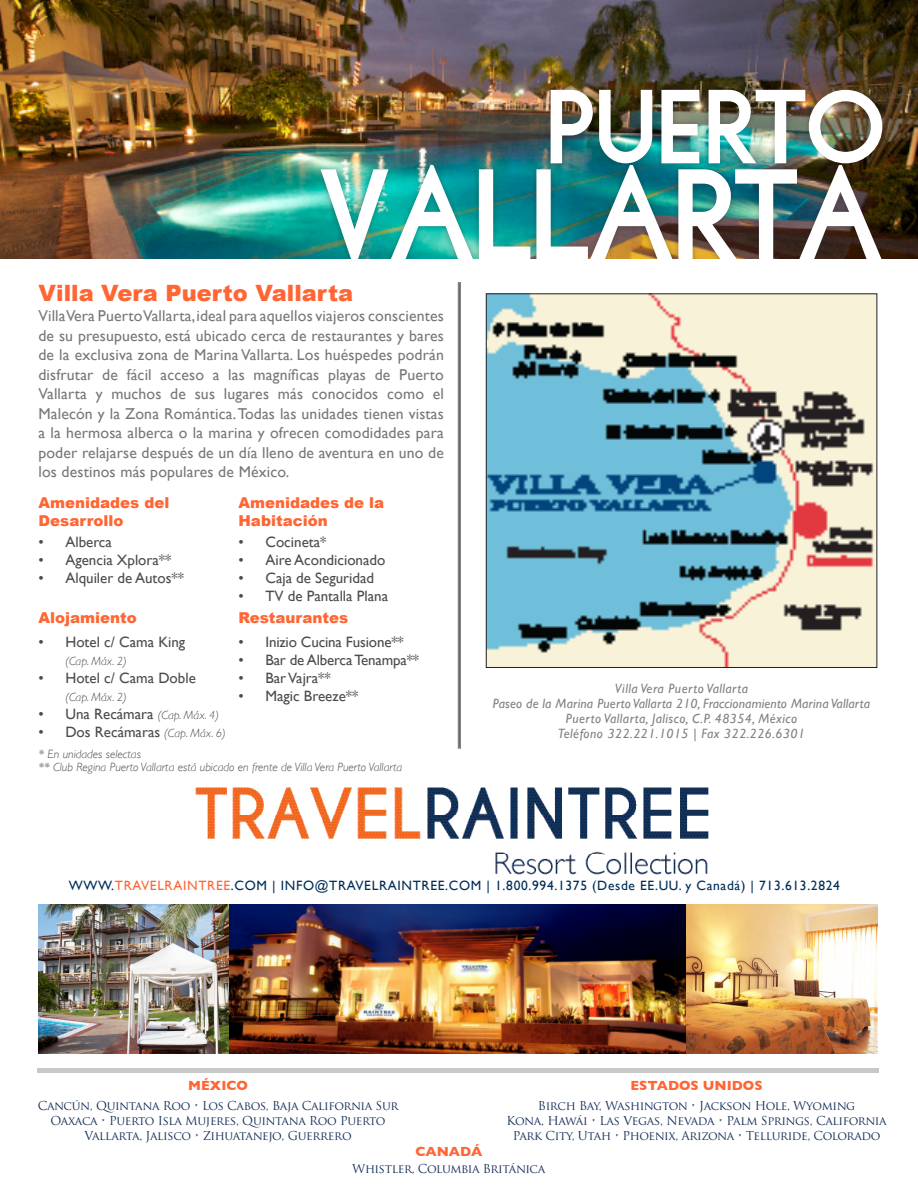
<style>
.page{position:relative;width:918px;height:1188px;background:#fff}
.page>*{position:absolute;margin:0;border:0;box-sizing:border-box;transform-origin:0 0}
.t1{font:700 91.5px "Libby";letter-spacing:-.09em;color:#fff}
.t2{font:700 73.5px "Libby";letter-spacing:-.07em;color:#fff}
.t3{font:900 22.5px "Arial";color:#f63}
.t4{font:15.75px/19.5px "Gill Sans";letter-spacing:.01em;color:#76787b;text-align:justify}
.t5{font:15px "Gill Sans";color:#4b4c4d}
.t6{font:900 15px "Arial";color:#f63}
.t7{font:italic 13.5px/15px "Gill Sans";letter-spacing:.01em;color:#808285;text-align:center}
.t8{font:13.5px "Gill Sans";letter-spacing:.05em;color:#002e59}
.t9{font:italic 13.5px "Gill Sans";letter-spacing:.035em;color:#808285}
.t10{font:700 13.5px "Gill Sans";color:#f63}
.t11{font:12px/15px "Trajan Pro";letter-spacing:-.03em;color:#162f57;text-align:center}
.t12{font:italic 300 12px "Gill Sans";color:#4b4c4d}
.s1{font-weight:300;font-style:italic;font-size:12px}
.s2{color:#f63}
</style>
<div class="page">
<hr style="left:37px;top:1068px;width:841px;height:4px;background:#c7c8ca">
<div style="left:458px;top:282px;width:3px;height:467px;background:#002855;border:2px solid #808285"></div>
<img style="left:195px;top:787px;width:514px;height:87px">
<img style="left:0;top:0;width:918px;height:259px">
<div style="left:315px;top:84px;width:573px;height:183px;background:#231f20;opacity:.36"></div>
<img style="left:488px;top:296px;width:387px;height:370px">
<div style="left:486px;top:294px;width:391px;height:374px;border:1px solid #231f20"></div>
<img style="left:38px;top:904px;width:840px;height:150px">
<div style="left:0;top:259px;width:918px;height:21px;background:#fff"></div>
<p class="t2" style="left:543px;top:84px;width:345px">PUERTO</p>
<p class="t1" style="left:315px;top:162px;width:573px">VALLARTA</p>
<p class="t3" style="left:38px;top:276px;width:316px">Villa Vera Puerto Vallarta</p>
<p class="t4" style="left:38px;top:306px;width:407px">Villa Vera Puerto Vallarta, ideal para aquellos viajeros conscientes de su presupuesto, está ubicado cerca de restaurantes y bares de la exclusiva zona de Marina Vallarta. Los huéspedes podrán disfrutar de fácil acceso a las magníficas playas de Puerto Vallarta y muchos de sus lugares más conocidos como el Malecón y la Zona Romántica. Todas las unidades tienen vistas a la hermosa alberca o la marina y ofrecen comodidades para poder relajarse después de un día lleno de aventura en uno de los destinos más populares de México.</p>
<p class="t6" style="left:39px;top:491px;width:132px">Amenidades del</p>
<p class="t6" style="left:39px;top:509px;width:87px">Desarrollo</p>
<p class="t6" style="left:238px;top:491px;width:147px">Amenidades de la</p>
<p class="t6" style="left:238px;top:509px;width:91px">Habitación</p>
<p class="t5" style="left:238px;top:533px;width:90px">• Cocineta*</p>
<p class="t5" style="left:238px;top:551px;width:149px">• Aire Acondicionado</p>
<p class="t5" style="left:238px;top:569px;width:137px">• Caja de Seguridad</p>
<p class="t5" style="left:238px;top:587px;width:151px">• TV de Pantalla Plana</p>
<p class="t5" style="left:238px;top:633px;width:167px">• Inizio Cucina Fusione**</p>
<p class="t5" style="left:238px;top:651px;width:182px">• Bar de Alberca Tenampa**</p>
<p class="t5" style="left:238px;top:669px;width:94px">• Bar Vajra**</p>
<p class="t5" style="left:238px;top:687px;width:121px">• Magic Breeze**</p>
<p class="t5" style="left:38px;top:533px;width:75px">• Alberca</p>
<p class="t5" style="left:38px;top:551px;width:135px">• Agencia Xplora**</p>
<p class="t5" style="left:38px;top:569px;width:147px">• Alquiler de Autos**</p>
<p class="t6" style="left:39px;top:607px;width:100px">Alojamiento</p>
<p class="t6" style="left:238px;top:607px;width:111px">Restaurantes</p>
<p class="t5" style="left:38px;top:633px;width:148px">• Hotel c/ Cama King</p>
<p class="t12" style="left:65px;top:654px;width:63px">(Cap. Máx. 2)</p>
<p class="t5" style="left:38px;top:669px;width:159px">• Hotel c/ Cama Doble</p>
<p class="t12" style="left:65px;top:690px;width:63px">(Cap. Máx. 2)</p>
<p class="t5" style="left:38px;top:705px;width:182px">• Una Recámara <span class="s1">(Cap. Máx. 4)</span></p>
<p class="t5" style="left:38px;top:723px;width:189px">• Dos Recámaras <span class="s1">(Cap. Máx. 6)</span></p>
<p class="t12" style="left:39px;top:747px;width:104px">* En unidades selectas</p>
<p class="t12" style="left:39px;top:760px;width:365px">** Club Regina Puerto Vallarta está ubicado en frente de Villa Vera Puerto Vallarta</p>
<p class="t9" style="left:615px;top:681px;width:135px">Villa Vera Puerto Vallarta</p>
<p class="t7" style="left:493px;top:696px;width:379px">Paseo de la Marina Puerto Vallarta 210, Fraccionamiento Marina Vallarta<br>Puerto Vallarta, Jalisco, C.P. 48354, México</p>
<p class="t9" style="left:558px;top:726px;width:249px">Teléfono 322.221.1015 | Fax 322.226.6301</p>
<p class="t8" style="left:69px;top:878px;width:773px">WWW.<span class="s2">TRAVELRAINTREE</span>.COM | INFO@TRAVELRAINTREE.COM | 1.800.994.1375 (Desde EE.UU. y Canadá) | 713.613.2824</p>
<p class="t10" style="left:188px;top:1075px;width:61px">MÉXICO</p>
<p class="t10" style="left:631px;top:1075px;width:134px">ESTADOS UNIDOS</p>
<p class="t11" style="left:38px;top:1098px;width:362px">Cancún, Quintana Roo • Los Cabos, Baja California Sur<br>Oaxaca • Puerto Isla Mujeres, Quintana Roo Puerto<br>Vallarta, Jalisco • Zihuatanejo, Guerrero</p>
<p class="t11" style="left:507px;top:1098px;width:382px">Birch Bay, Washington • Jackson Hole, Wyoming<br>Kona, Hawái • Las Vegas, Nevada • Palm Springs, California<br>Park City, Utah • Phoenix, Arizona • Telluride, Colorado</p>
<p class="t11" style="left:352px;top:1161px;width:195px">Whistler, Columbia Británica</p>
<p class="t10" style="left:416px;top:1140px;width:68px">CANADÁ</p>
</div>
